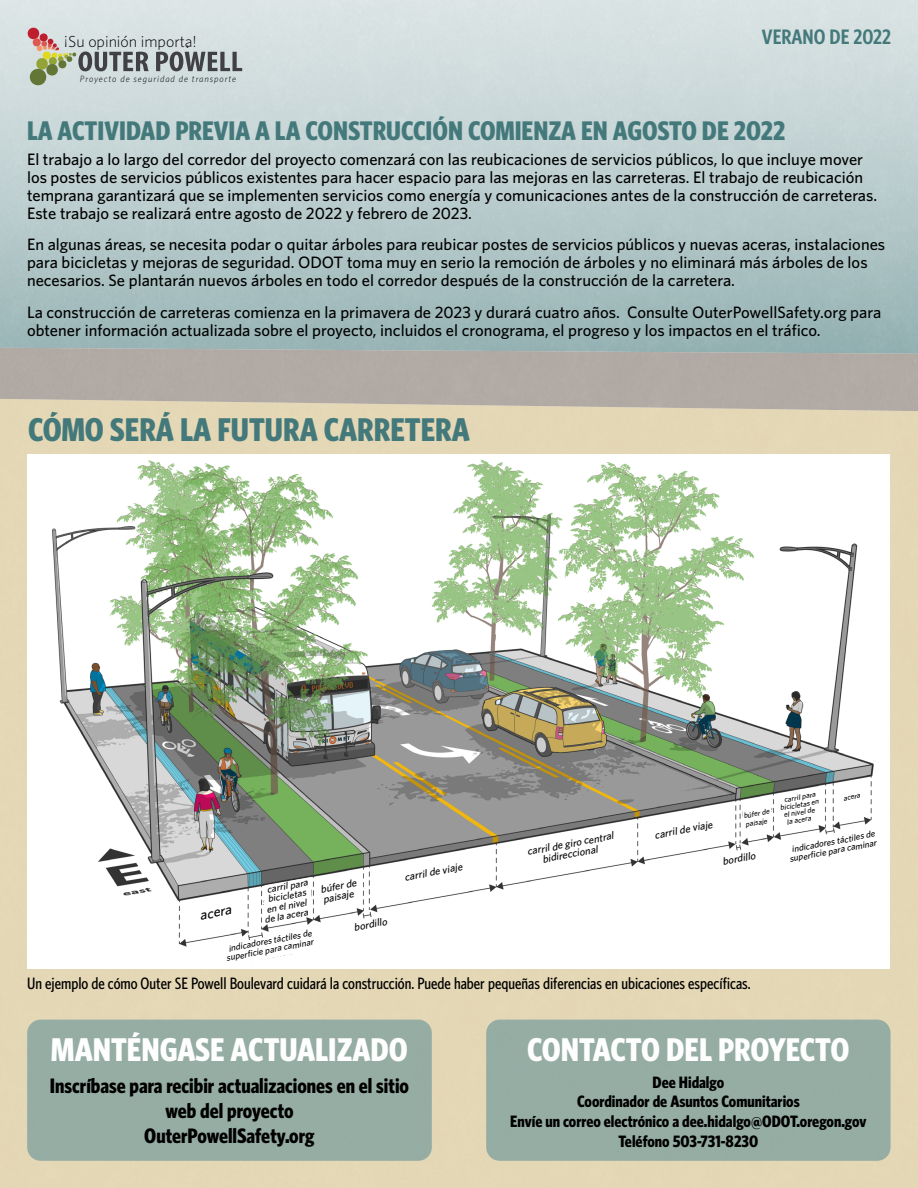
<style>
.page{position:relative;width:918px;height:1188px;background:#fff}
.page>*{position:absolute;margin:0;border:0;box-sizing:border-box;transform-origin:0 0}
.t1{font:700 33px "Whitney Condensed";color:#fefefe}
.t2{font:700 33px "Whitney Condensed";color:#44797b}
.t3{font:700 27px "Whitney Condensed";color:#44797b}
.t4{font:700 21px/25.2px "Whitney Condensed";color:#000;text-align:center}
.t5{font:600 21px "Whitney Condensed";color:#44797b}
.t6{font:500 16.5px/18px "Whitney";color:#000}
.t7{font:700 16.5px/19.8px "Whitney Condensed";color:#000;text-align:center}
.t8{font:500 16.5px "Whitney Condensed";color:#000}
.t9{font:300 16.05px "Whitney";color:#000}
.t10{font:italic 500 13.8px "Whitney";color:#000}
.t11{font:italic 500 10.5px/10.5px "Whitney";color:#000;text-align:center}
.t12{font:italic 500 9.75px/9.8px "Whitney";color:#000;text-align:center}
.t13{font:italic 300 9.15px "Whitney";letter-spacing:.1em;color:#000}
.t14{font:italic 500 9px/9px "Whitney";color:#000;text-align:center}
.t15{font:italic 500 7.5px/7.5px "Whitney";color:#000}
</style>
<div class="page">
<img style="left:51px;top:459px;width:823px;height:488px">
<svg style="left:399px;top:856px;width:70px;height:29px"></svg>
<svg style="left:513px;top:827px;width:116px;height:42px"></svg>
<svg style="left:156px;top:46px;width:86px;height:25px;background:#989e9f"></svg>
<svg style="left:27px;top:27px;width:122px;height:59px;background:#bdc0b8"></svg>
<svg style="left:649px;top:786px;width:225px;height:88px"></svg>
<svg style="left:195px;top:872px;width:196px;height:90px"></svg>
<div style="left:27px;top:1020px;width:405px;height:141px;background:#95ada3;border-radius:14px"></div>
<div style="left:486px;top:1020px;width:405px;height:141px;background:#95ada3;border-radius:13px"></div>
<p class="t9" style="left:64px;top:31px;width:134px">¡Su opinión importa!</p>
<p class="t5" style="left:762px;top:23px;width:131px">VERANO DE 2022</p>
<p class="t13" style="left:80px;top:73px;width:158px">Proyecto de seguridad de transporte</p>
<h2 class="t3" style="left:27px;top:114px;width:760px">LA ACTIVIDAD PREVIA A LA CONSTRUCCIÓN COMIENZA EN AGOSTO DE 2022</h2>
<p class="t6" style="left:27px;top:150px;width:852px">El trabajo a lo largo del corredor del proyecto comenzará con las reubicaciones de servicios públicos, lo que incluye mover los postes de servicios públicos existentes para hacer espacio para las mejoras en las carreteras. El trabajo de reubicación temprana garantizará que se implementen servicios como energía y comunicaciones antes de la construcción de carreteras.<br>Este trabajo se realizará entre agosto de 2022 y febrero de 2023.</p>
<p class="t6" style="left:27px;top:235px;width:860px">En algunas áreas, se necesita podar o quitar árboles para reubicar postes de servicios públicos y nuevas aceras, instalaciones para bicicletas y mejoras de seguridad. ODOT toma muy en serio la remoción de árboles y no eliminará más árboles de los necesarios. Se plantarán nuevos árboles en todo el corredor después de la construcción de la carretera.</p>
<p class="t6" style="left:27px;top:303px;width:856px">La construcción de carreteras comienza en la primavera de 2023 y durará cuatro años. Consulte OuterPowellSafety.org para obtener información actualizada sobre el proyecto, incluidos el cronograma, el progreso y los impactos en el tráfco.</p>
<p class="t2" style="left:28px;top:408px;width:443px">CÓMO SERÁ LA FUTURA CARRETERA</p>
<p class="t12" style="left:266px;top:884px;width:43px;rotate:-10deg">carril para</p>
<p class="t11" style="left:320px;top:884px;width:38px;rotate:-11deg">búfer de</p>
<p class="t12" style="left:267px;top:894px;width:40px;rotate:-10deg">bicicletas</p>
<p class="t11" style="left:322px;top:894px;width:33px;rotate:-11deg">paisaje</p>
<p class="t12" style="left:262px;top:905px;width:46px;rotate:-10deg">en el nivel de la acera</p>
<p class="t14" style="left:224px;top:945px;width:90px;rotate:-11deg">indicadores táctiles de superfcie para caminar</p>
<p class="t10" style="left:198px;top:906px;width:33px;rotate:-11deg">acera</p>
<p class="t11" style="left:353px;top:922px;width:35px;rotate:-11deg">bordillo</p>
<p class="t11" style="left:403px;top:872px;width:60px;rotate:-11deg">carril de viaje</p>
<p class="t15" style="left:783px;top:796px;width:33px;rotate:-10deg">carril para</p>
<p class="t15" style="left:842px;top:794px;width:19px;rotate:-11deg">acera</p>
<p class="t15" style="left:780px;top:804px;width:41px;rotate:-10deg">bicicletas en</p>
<p class="t15" style="left:743px;top:812px;width:28px;rotate:-11deg">búfer de</p>
<p class="t15" style="left:783px;top:811px;width:33px;rotate:-10deg">el nivel de la acera</p>
<p class="t15" style="left:745px;top:821px;width:24px;rotate:-11deg">paisaje</p>
<p class="t11" style="left:654px;top:830px;width:60px;rotate:-11deg">carril de viaje</p>
<p class="t14" style="left:791px;top:845px;width:86px;rotate:-11deg">indicadores táctiles de</p>
<p class="t11" style="left:526px;top:846px;width:90px;rotate:-11deg">carril de giro central bidireccional</p>
<p class="t14" style="left:789px;top:855px;width:90px;rotate:-11deg">superfcie para caminar</p>
<p class="t11" style="left:721px;top:856px;width:35px;rotate:-11deg">bordillo</p>
<p class="t8" style="left:27px;top:973px;width:725px">Un ejemplo de c ómo Outer SE Powell Boulevard cuidará la construcción. Puede haber pequeñas diferencias en ubicaciones específcas.</p>
<p class="t1" style="left:51px;top:1029px;width:359px">MANTÉNGASE ACTUALIZADO</p>
<p class="t4" style="left:50px;top:1072px;width:361px">Inscríbase para recibir actualizaciones en el sitio web del proyecto<br>OuterPowellSafety.org</p>
<p class="t1" style="left:527px;top:1029px;width:324px">CONTACTO DEL PROYECTO</p>
<p class="t7" style="left:510px;top:1071px;width:358px">Dee Hidalgo<br>Coordinador de Asuntos Comunitarios<br>Envíe un correo electrónico a dee.hidalgo@ODOT.oregon.gov Teléfono 503-731-8230</p>
</div>
